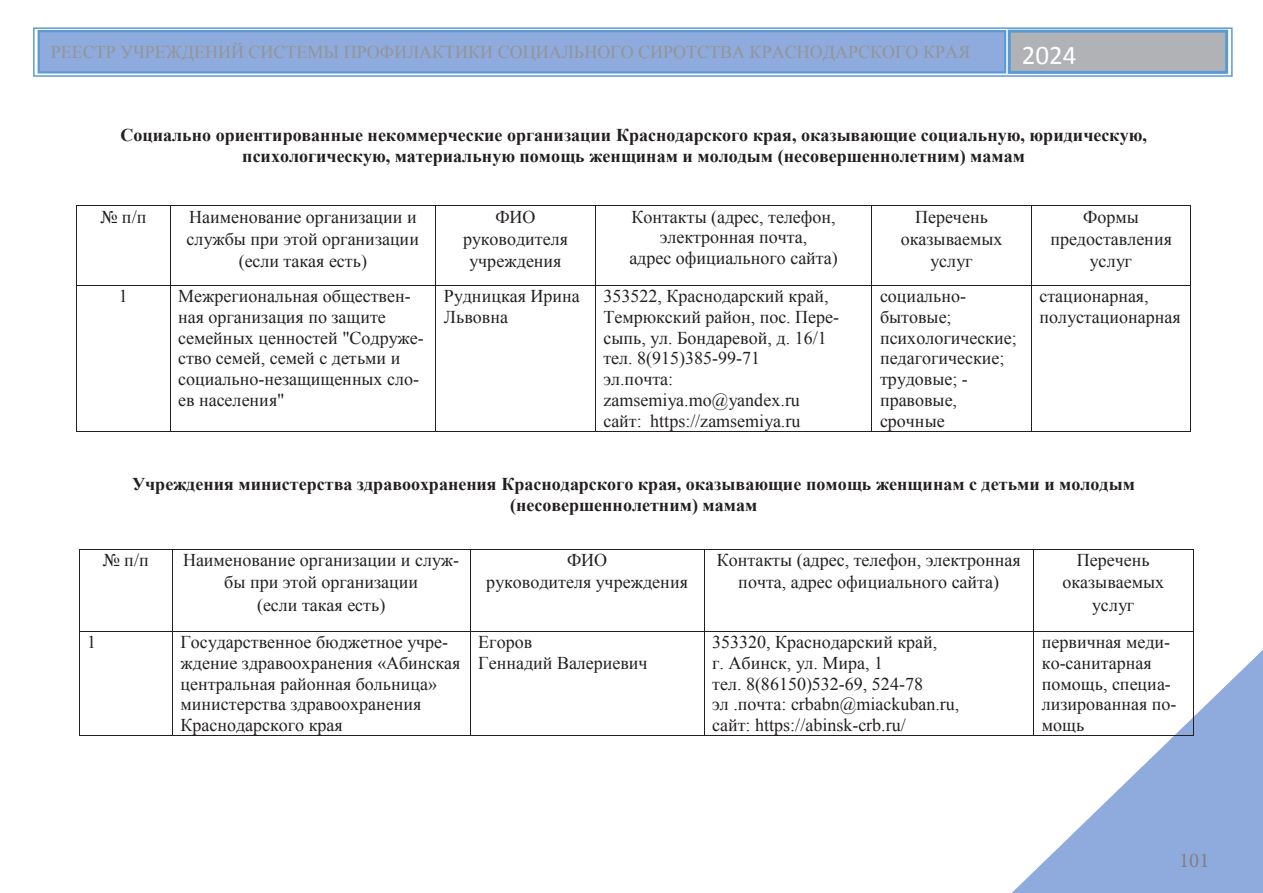
<style>
.page{position:relative;width:1263px;height:893px;background:#fff}
.page>*{position:absolute;margin:0;border:0;box-sizing:border-box;transform-origin:0 0}
.t1{font:27px "Calibri";color:#fff}
.t2{font:21px "Minion Pro";color:#808285}
.t3{font:18px/20.7px "Times New Roman";color:#231f20;text-align:center}
.t4{font:700 18px/20.7px "Times New Roman";color:#231f20;text-align:center}
.t5{font:18px "Times New Roman";color:#939598}
</style>
<div class="page">
<img style="left:1012px;top:650px;width:251px;height:243px">
<div style="left:39px;top:31px;width:966px;height:41px;background:#8faadc"></div>
<div style="left:38px;top:30px;width:968px;height:44px;border:2px solid #5b9bd5"></div>
<div style="left:1009px;top:31px;width:217px;height:41px;background:#b1b2b6"></div>
<div style="left:1008px;top:30px;width:220px;height:44px;border:3px solid #5b9bd5"></div>
<img style="left:1011px;top:38px;width:214px;height:28px">
<div style="left:33px;top:27px;width:1200px;height:50px;border:2px solid #5b9bd5"></div>
<hr style="left:79px;top:549px;width:93px;height:1px;background:#231f20">
<hr style="left:173px;top:549px;width:297px;height:1px;background:#231f20">
<hr style="left:470px;top:549px;width:234px;height:1px;background:#231f20">
<hr style="left:704px;top:549px;width:329px;height:1px;background:#231f20">
<hr style="left:1034px;top:549px;width:159px;height:1px;background:#231f20">
<hr style="left:79px;top:549px;width:1px;height:82px;background:#231f20">
<hr style="left:172px;top:549px;width:1px;height:82px;background:#231f20">
<hr style="left:470px;top:549px;width:1px;height:82px;background:#231f20">
<hr style="left:704px;top:549px;width:1px;height:82px;background:#231f20">
<hr style="left:1033px;top:549px;width:1px;height:82px;background:#231f20">
<hr style="left:1193px;top:549px;width:1px;height:82px;background:#231f20">
<hr style="left:79px;top:631px;width:93px;height:1px;background:#231f20">
<hr style="left:173px;top:631px;width:297px;height:1px;background:#231f20">
<hr style="left:470px;top:631px;width:234px;height:1px;background:#231f20">
<hr style="left:704px;top:631px;width:329px;height:1px;background:#231f20">
<hr style="left:1034px;top:631px;width:159px;height:1px;background:#231f20">
<hr style="left:79px;top:632px;width:1px;height:103px;background:#231f20">
<hr style="left:79px;top:735px;width:93px;height:1px;background:#231f20">
<hr style="left:172px;top:632px;width:1px;height:103px;background:#231f20">
<hr style="left:173px;top:735px;width:297px;height:1px;background:#231f20">
<hr style="left:470px;top:632px;width:1px;height:103px;background:#231f20">
<hr style="left:470px;top:735px;width:234px;height:1px;background:#231f20">
<hr style="left:704px;top:632px;width:1px;height:103px;background:#231f20">
<hr style="left:704px;top:735px;width:329px;height:1px;background:#231f20">
<hr style="left:1033px;top:632px;width:1px;height:103px;background:#231f20">
<hr style="left:1034px;top:735px;width:159px;height:1px;background:#231f20">
<hr style="left:1193px;top:632px;width:1px;height:103px;background:#231f20">
<hr style="left:77px;top:205px;width:93px;height:1px;background:#231f20">
<hr style="left:170px;top:205px;width:265px;height:1px;background:#231f20">
<hr style="left:436px;top:205px;width:159px;height:1px;background:#231f20">
<hr style="left:596px;top:205px;width:275px;height:1px;background:#231f20">
<hr style="left:872px;top:205px;width:159px;height:1px;background:#231f20">
<hr style="left:1032px;top:205px;width:158px;height:1px;background:#231f20">
<hr style="left:76px;top:206px;width:1px;height:79px;background:#231f20">
<hr style="left:170px;top:206px;width:1px;height:79px;background:#231f20">
<hr style="left:435px;top:206px;width:1px;height:79px;background:#231f20">
<hr style="left:595px;top:206px;width:1px;height:79px;background:#231f20">
<hr style="left:871px;top:206px;width:1px;height:79px;background:#231f20">
<hr style="left:1031px;top:206px;width:1px;height:79px;background:#231f20">
<hr style="left:1190px;top:206px;width:1px;height:79px;background:#231f20">
<hr style="left:77px;top:285px;width:93px;height:1px;background:#231f20">
<hr style="left:170px;top:285px;width:265px;height:1px;background:#231f20">
<hr style="left:436px;top:285px;width:159px;height:1px;background:#231f20">
<hr style="left:596px;top:285px;width:275px;height:1px;background:#231f20">
<hr style="left:872px;top:285px;width:159px;height:1px;background:#231f20">
<hr style="left:1032px;top:285px;width:158px;height:1px;background:#231f20">
<hr style="left:76px;top:286px;width:1px;height:145px;background:#231f20">
<hr style="left:77px;top:431px;width:93px;height:1px;background:#231f20">
<hr style="left:170px;top:286px;width:1px;height:145px;background:#231f20">
<hr style="left:170px;top:431px;width:265px;height:1px;background:#231f20">
<hr style="left:435px;top:286px;width:1px;height:145px;background:#231f20">
<hr style="left:436px;top:431px;width:159px;height:1px;background:#231f20">
<hr style="left:595px;top:286px;width:1px;height:145px;background:#231f20">
<hr style="left:596px;top:431px;width:275px;height:1px;background:#231f20">
<hr style="left:871px;top:286px;width:1px;height:145px;background:#231f20">
<hr style="left:872px;top:431px;width:159px;height:1px;background:#231f20">
<hr style="left:1031px;top:286px;width:1px;height:145px;background:#231f20">
<hr style="left:1032px;top:431px;width:158px;height:1px;background:#231f20">
<hr style="left:1190px;top:286px;width:1px;height:145px;background:#231f20">
<p class="t5" style="left:51px;top:40px;width:921px">РЕЕСТР УЧРЕЖДЕНИЙ СИСТЕМЫ ПРОФИЛАКТИКИ СОЦИАЛЬНОГО СИРОТСТВА КРАСНОДАРСКОГО КРАЯ</p>
<p class="t1" style="left:1022px;top:38px;width:56px">2024</p>
<p class="t4" style="left:120px;top:124px;width:1028px">Социально ориентированные некоммерческие организации Краснодарского края, оказывающие социальную, юридическую, психологическую, материальную помощь женщинам и молодым (несовершеннолетним) мамам</p>
<p class="t3" style="left:100px;top:206px;width:47px">№ п/п</p>
<p class="t3" style="left:187px;top:205px;width:234px;line-height:22.4px">Наименование организации и службы при этой организации (если такая есть)</p>
<p class="t3" style="left:463px;top:205px;width:107px;line-height:22.4px">ФИО руководителя учреждения</p>
<p class="t3" style="left:629px;top:206px;width:210px">Контакты (адрес, телефон, электронная почта,<br>адрес официального сайта)</p>
<p class="t3" style="left:901px;top:205px;width:103px;line-height:22.4px">Перечень оказываемых услуг</p>
<p class="t3" style="left:1050px;top:205px;width:123px;line-height:22.4px">Формы предоставления услуг</p>
<p class="t3" style="left:119px;top:286px;width:10px">1</p>
<p class="t3" style="left:178px;top:286px;width:247px;text-align:left">Межрегиональная обществен&shy;ная организация по защите семейных ценностей "Содруже&shy;ство семей, семей с детьми и социально-незащищенных сло&shy;ев населения"</p>
<p class="t3" style="left:444px;top:286px;width:137px;text-align:left">Рудницкая Ирина<br>Львовна</p>
<p class="t3" style="left:603px;top:286px;width:237px;text-align:left">353522, Краснодарский край,<br>Темрюкский район, пос. Пере&shy;сыпь, ул. Бондаревой, д. 16/1 тел. 8(915)385-99-71<br>эл.почта: zamsemiya.mo@yandex.ru сайт: https://zamsemiya.ru</p>
<p class="t3" style="left:880px;top:286px;width:138px;text-align:left">социально&shy;бытовые; психологические; педагогические; трудовые; - правовые, срочные</p>
<p class="t3" style="left:1039px;top:286px;width:143px;text-align:left">стационарная, полустационарная</p>
<p class="t4" style="left:132px;top:473px;width:1004px">Учреждения министерства здравоохранения Краснодарского края, оказывающие помощь женщинам с детьми и молодым (несовершеннолетним) мамам</p>
<p class="t3" style="left:103px;top:549px;width:47px">№ п/п</p>
<p class="t3" style="left:183px;top:548px;width:278px;line-height:22.4px">Наименование организации и служ&shy;бы при этой организации<br>(если такая есть)</p>
<p class="t3" style="left:486px;top:548px;width:203px;line-height:22.4px">ФИО<br>руководителя учреждения</p>
<p class="t3" style="left:717px;top:548px;width:305px;line-height:22.4px">Контакты (адрес, телефон, электронная почта, адрес официального сайта)</p>
<p class="t3" style="left:1062px;top:548px;width:103px;line-height:22.4px">Перечень оказываемых услуг</p>
<p class="t3" style="left:87px;top:632px;width:10px">1</p>
<p class="t3" style="left:181px;top:632px;width:281px;text-align:left">Государственное бюджетное учре&shy;ждение здравоохранения «Абинская центральная районная больница» министерства здравоохранения<br>Краснодарского края</p>
<p class="t3" style="left:478px;top:632px;width:171px;text-align:left">Егоров<br>Геннадий Валериевич</p>
<p class="t3" style="left:712px;top:632px;width:249px;text-align:left">353320, Краснодарский край,<br>г. Абинск, ул. Мира, 1<br>тел. 8(86150)532-69, 524-78<br>эл .почта: crbabn@miackuban.ru, сайт: https://abinsk-crb.ru/</p>
<p class="t3" style="left:1042px;top:632px;width:136px;text-align:left">первичная меди&shy;ко-санитарная помощь, специа&shy;лизированная по&shy;мощь</p>
<p class="t2" style="left:1179px;top:846px;width:32px">101</p>
</div>
